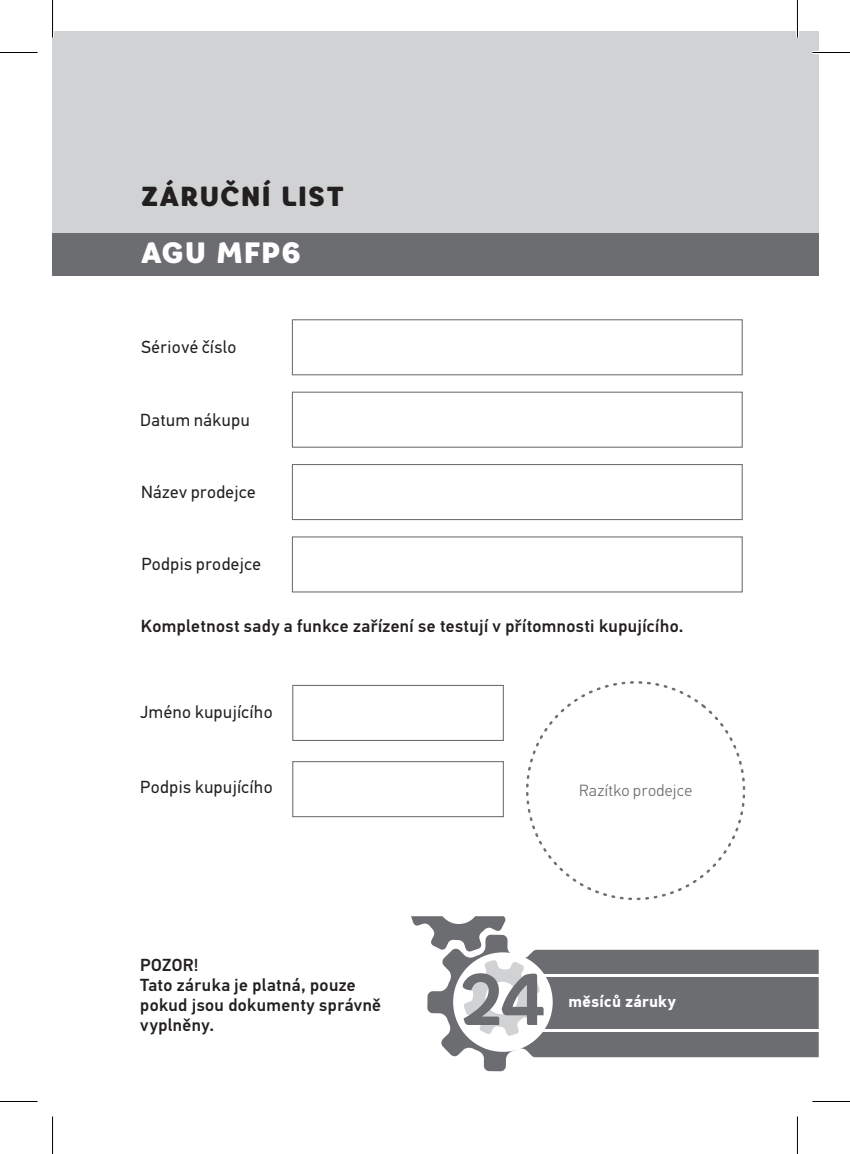
<style>
.page{position:relative;width:850px;height:1154px;background:#fff}
.page>*{position:absolute;margin:0;border:0;box-sizing:border-box;transform-origin:0 0}
.t1{font:700 72.75px "Core Rhino";color:#6c6d70}
.t2{font:900 29.5px "Core Rhino";letter-spacing:.02em;color:#fff}
.t3{font:900 27.5px "Core Rhino";letter-spacing:.035em;color:#231f20}
.t4{font:500 17.5px/20px "PF Din Text Pro";letter-spacing:.02em;color:#231f20}
.t5{font:17.5px "PF Din Text Pro";letter-spacing:.03em;color:#231f20}
.t6{font:300 16.25px "PF Din Text Pro";letter-spacing:.025em;color:#6c6d70}
.t7{font:700 16.25px "PF Din Text Pro";letter-spacing:.02em;color:#fff}
</style>
<div class="page">
<div style="left:53px;top:31px;width:765px;height:218px;background:#d1d2d4"></div>
<div style="left:52px;top:233px;width:766px;height:43px;background:#6c6d70"></div>
<svg style="left:291px;top:319px;width:451px;height:499px"></svg>
<svg style="left:525px;top:680px;width:219px;height:220px"></svg>
<svg style="left:427px;top:936px;width:391px;height:135px;fill:#6c6d70"></svg>
<svg style="left:411px;top:916px;width:94px;height:36px"></svg>
<hr style="left:523px;top:974px;width:295px;height:3px;background:#fff">
<hr style="left:523px;top:1029px;width:295px;height:3px;background:#fff">
<div style="left:453px;top:952px;width:99px;height:100px;background:#fff;border-radius:50%"></div>
<svg style="left:463px;top:960px;width:76px;height:76px"></svg>
<hr style="left:812px;top:51px;width:37px;height:3px;background:#fff">
<hr style="left:51px;top:0;width:3px;height:38px;background:#fff">
<hr style="left:795px;top:0;width:3px;height:38px;background:#fff">
<hr style="left:0;top:52px;width:38px;height:1px;background:#000">
<hr style="left:812px;top:52px;width:37px;height:1px;background:#000">
<hr style="left:0;top:1101px;width:38px;height:1px;background:#000">
<hr style="left:812px;top:1101px;width:37px;height:1px;background:#000">
<hr style="left:52px;top:0;width:1px;height:38px;background:#000">
<hr style="left:52px;top:1116px;width:1px;height:38px;background:#000">
<hr style="left:796px;top:0;width:1px;height:38px;background:#000">
<hr style="left:796px;top:1116px;width:1px;height:38px;background:#000">
<h3 class="t3" style="left:141px;top:179px;width:204px">ZÁRUČNÍ LIST</h3>
<h2 class="t2" style="left:141px;top:234px;width:162px">AGU MFP6</h2>
<p class="t5" style="left:141px;top:336px;width:97px">Sériové číslo</p>
<p class="t5" style="left:140px;top:409px;width:111px">Datum nákupu</p>
<p class="t5" style="left:141px;top:482px;width:116px">Název prodejce</p>
<p class="t5" style="left:141px;top:554px;width:121px">Podpis prodejce</p>
<p class="t4" style="left:141px;top:616px;width:544px">Kompletnost sady a funkce zařízení se testují v přítomnosti kupujícího.</p>
<p class="t5" style="left:140px;top:701px;width:134px">Jméno kupujícího</p>
<p class="t5" style="left:140px;top:777px;width:134px">Podpis kupujícího</p>
<p class="t4" style="left:140px;top:956px;width:242px">POZOR!<br>Tato záruka je platná, pouze pokud jsou dokumenty správně vyplněny.</p>
<p class="t6" style="left:578px;top:781px;width:115px">Razítko prodejce</p>
<h1 class="t1" style="left:456px;top:952px;width:91px">24</h1>
<p class="t7" style="left:568px;top:992px;width:109px">měsíců záruky</p>
</div>
